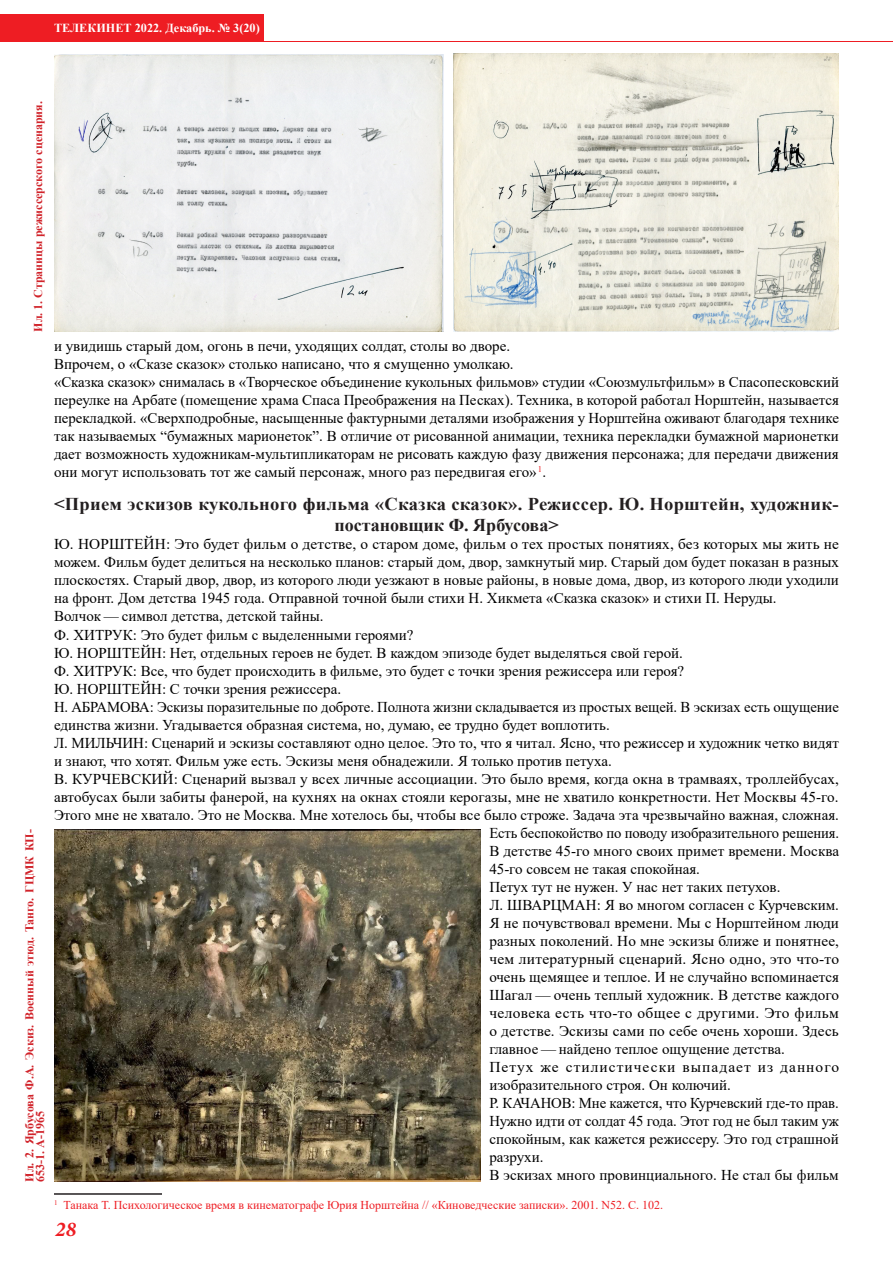
<style>
.page{position:relative;width:893px;height:1263px;background:#fff}
.page>*{position:absolute;margin:0;border:0;box-sizing:border-box;transform-origin:0 0}
.t1{font:italic 700 21px "Minion Pro";color:#ee1d23}
.Аннотация_и_пр__подз{font:700 18px/21px "Times New Roman";letter-spacing:.015em;color:#231f20;text-align:center}
.основной_текст_х{font:15px/18px "Times New Roman";color:#000;text-align:justify}
.основной_текст_х-2{font:15px/18px "Times New Roman";letter-spacing:.055em;color:#000}
.t2{font:700 12.3px "Times New Roman";color:#fff}
.Footnotes_js{font:12px "Times New Roman";color:#ee1d23}
.подпись_к_иллюстр{font:700 12px/10.5px "Times New Roman";color:#d1232a}
</style>
<div class="page">
<div style="left:0;top:15px;width:263px;height:26px;background:#ee1d23"></div>
<hr style="left:0;top:41px;width:893px;height:1px;background:#ee1d23">
<hr style="left:54px;top:1193px;width:108px;height:2px;background:#231f20">
<img style="left:54px;top:54px;width:389px;height:277px">
<img style="left:453px;top:54px;width:386px;height:278px">
<img style="left:54px;top:829px;width:427px;height:353px">
<p class="t2" style="left:54px;top:19px;width:207px">ТЕЛЕКИНЕТ 2022. Декабрь. № 3(20)</p>
<p class="подпись_к_иллюстр" style="left:33px;top:332px;width:232px;rotate:-90deg">Ил. 1. Страницы режиссерского сценария.</p>
<p class="подпись_к_иллюстр" style="left:24px;top:1182px;width:354px;rotate:-90deg">Ил. 2. Ярбусова Ф.А. Эскиз. Военный этюд. Танго. ГЦМК КП-<br>653-1. А-1965</p>
<p class="основной_текст_х" style="left:54px;top:336px;width:458px">и увидишь старый дом, огонь в печи, уходящих солдат, столы во дворе.</p>
<p class="основной_текст_х" style="left:54px;top:354px;width:461px">Впрочем, о «Сказе сказок» столько написано, что я смущенно умолкаю.</p>
<p class="основной_текст_х" style="left:54px;top:372px;width:786px">«Сказка сказок» снималась в «Творческое объединение кукольных фильмов» студии «Союзмультфильм» в Спасопесковский переулке на Арбате (помещение храма Спаса Преображения на Песках). Техника, в которой работал Норштейн, называется перекладкой. «Сверхподробные, насыщенные фактурными деталями изображения у Норштейна оживают благодаря технике так называемых “бумажных марионеток”. В отличие от рисованной анимации, техника перекладки бумажной марионетки дает возможность художникам-мультипликаторам не рисовать каждую фазу движения персонажа; для передачи движения они могут использовать тот же самый персонаж, много раз передвигая его» <sup>1</sup>.</p>
<p class="Аннотация_и_пр__подз" style="left:54px;top:493px;width:786px">&lt;Прием эскизов кукольного фильма «Сказка сказок». Режиссер. Ю. Норштейн, художник&shy;постановщик Ф. Ярбусова&gt;</p>
<p class="основной_текст_х" style="left:54px;top:535px;width:787px">Ю. НОРШТЕЙН: Это будет фильм о детстве, о старом доме, фильм о тех простых понятиях, без которых мы жить не можем. Фильм будет делиться на несколько планов: старый дом, двор, замкнутый мир. Старый дом будет показан в разных плоскостях. Старый двор, двор, из которого люди уезжают в новые районы, в новые дома, двор, из которого люди уходили на фронт. Дом детства 1945 года. Отправной точной были стихи Н. Хикмета «Сказка сказок» и стихи П. Неруды.</p>
<p class="основной_текст_х" style="left:54px;top:607px;width:271px">Волчок — символ детства, детской тайны.</p>
<p class="основной_текст_х" style="left:54px;top:625px;width:361px">Ф. ХИТРУК: Это будет фильм с выделенными героями?</p>
<p class="основной_текст_х" style="left:54px;top:643px;width:630px">Ю. НОРШТЕЙН: Нет, отдельных героев не будет. В каждом эпизоде будет выделяться свой герой.</p>
<p class="основной_текст_х" style="left:54px;top:661px;width:632px">Ф. ХИТРУК: Все, что будет происходить в фильме, это будет с точки зрения режиссера или героя?</p>
<p class="основной_текст_х" style="left:54px;top:679px;width:289px">Ю. НОРШТЕЙН: С точки зрения режиссера.</p>
<p class="основной_текст_х" style="left:54px;top:697px;width:786px">Н. АБРАМОВА: Эскизы поразительные по доброте. Полнота жизни складывается из простых вещей. В эскизах есть ощущение единства жизни. Угадывается образная система, но, думаю, ее трудно будет воплотить.</p>
<p class="основной_текст_х" style="left:54px;top:733px;width:786px">Л. МИЛЬЧИН: Сценарий и эскизы составляют одно целое. Это то, что я читал. Ясно, что режиссер и художник четко видят и знают, что хотят. Фильм уже есть. Эскизы меня обнадежили. Я только против петуха.</p>
<p class="основной_текст_х" style="left:54px;top:769px;width:786px">В. КУРЧЕВСКИЙ: Сценарий вызвал у всех личные ассоциации. Это было время, когда окна в трамваях, троллейбусах,</p>
<p class="основной_текст_х" style="left:54px;top:787px;width:786px">автобусах были забиты фанерой, на кухнях на окнах стояли керогазы, мне не хватило конкретности. Нет Москвы 45-го.</p>
<p class="основной_текст_х" style="left:54px;top:805px;width:786px">Этого мне не хватало. Это не Москва. Мне хотелось бы, чтобы все было строже. Задача эта чрезвычайно важная, сложная.</p>
<p class="основной_текст_х" style="left:489px;top:823px;width:351px">Есть беспокойство по поводу изобразительного решения.</p>
<p class="основной_текст_х" style="left:489px;top:841px;width:351px">В детстве 45-го много своих примет времени. Москва</p>
<p class="основной_текст_х" style="left:489px;top:859px;width:212px">45-го совсем не такая спокойная.</p>
<p class="основной_текст_х" style="left:489px;top:877px;width:293px">Петух тут не нужен. У нас нет таких петухов.</p>
<p class="основной_текст_х" style="left:489px;top:895px;width:351px">Л. ШВАРЦМАН: Я во многом согласен с Курчевским.<br>Я не почувствовал времени. Мы с Норштейном люди разных поколений. Но мне эскизы ближе и понятнее, чем литературный сценарий. Ясно одно, это что-то очень щемящее и теплое. И не случайно вспоминается Шагал — очень теплый художник. В детстве каждого человека есть что-то общее с другими. Это фильм о детстве. Эскизы сами по себе очень хороши. Здесь главное — найдено теплое ощущение детства.</p>
<p class="основной_текст_х-2" style="left:489px;top:1057px;width:351px">Петух же стилистически выпадает из данного изобразительного строя. Он колючий.</p>
<p class="основной_текст_х" style="left:489px;top:1093px;width:351px">Р. КАЧАНОВ: Мне кажется, что Курчевский где-то прав.<br>Нужно идти от солдат 45 года. Этот год не был таким уж спокойным, как кажется режиссеру. Это год страшной разрухи.</p>
<p class="основной_текст_х" style="left:489px;top:1165px;width:351px">В эскизах много провинциального. Не стал бы фильм</p>
<p class="Footnotes_js" style="left:54px;top:1196px;width:611px"><sup>1</sup> Танака Т. Психологическое время в кинематографе Юрия Норштейна // «Киноведческие записки». 2001. N52. С. 102.</p>
<p class="t1" style="left:55px;top:1214px;width:22px">28</p>
</div>
